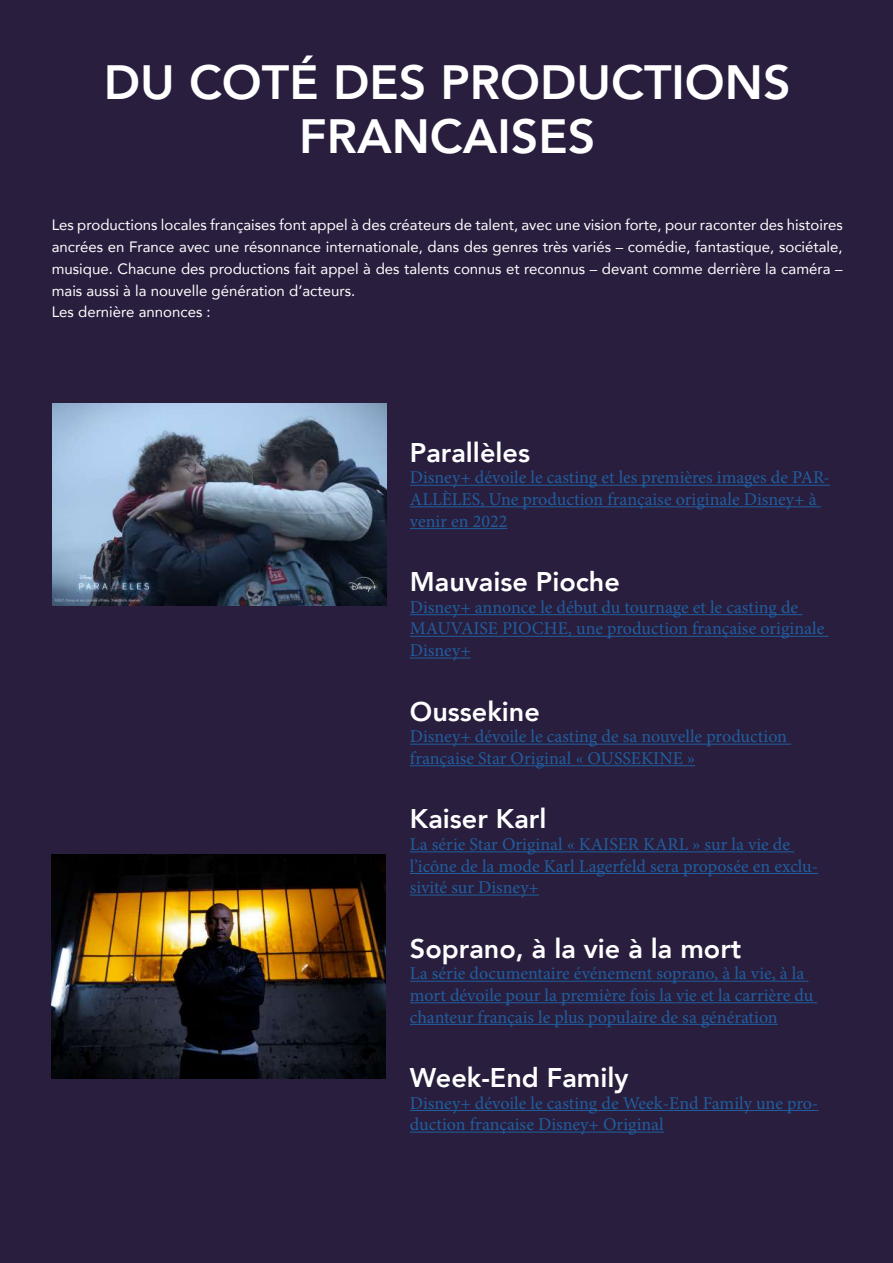
<style>
.page{position:relative;width:893px;height:1263px;background:#291e3e}
.page>*{position:absolute;margin:0;border:0;box-sizing:border-box;transform-origin:0 0}
.t1{font:800 48px/54px "Avenir";color:#fff;text-align:center}
.t2{font:800 27px "Avenir";color:#fff}
.t3{font:18px/21.6px "Minion Pro";color:#215e9e}
.t4{font:15px/21.8px "Avenir";color:#fff}
</style>
<div class="page">
<hr style="left:410px;top:485px;width:420px;height:1px;background:#215e9e">
<hr style="left:410px;top:506px;width:411px;height:1px;background:#215e9e">
<hr style="left:410px;top:528px;width:97px;height:1px;background:#215e9e">
<hr style="left:410px;top:614px;width:392px;height:1px;background:#215e9e">
<hr style="left:410px;top:636px;width:418px;height:1px;background:#215e9e">
<hr style="left:410px;top:658px;width:61px;height:1px;background:#215e9e">
<hr style="left:410px;top:744px;width:381px;height:1px;background:#215e9e">
<hr style="left:410px;top:765px;width:285px;height:1px;background:#215e9e">
<hr style="left:410px;top:851px;width:384px;height:1px;background:#215e9e">
<hr style="left:410px;top:873px;width:408px;height:1px;background:#215e9e">
<hr style="left:410px;top:895px;width:129px;height:1px;background:#215e9e">
<hr style="left:410px;top:981px;width:398px;height:1px;background:#215e9e">
<hr style="left:410px;top:1002px;width:407px;height:1px;background:#215e9e">
<hr style="left:410px;top:1024px;width:368px;height:1px;background:#215e9e">
<hr style="left:410px;top:1110px;width:408px;height:1px;background:#215e9e">
<hr style="left:410px;top:1132px;width:254px;height:1px;background:#215e9e">
<img style="left:52px;top:404px;width:334px;height:201px">
<img style="left:51px;top:854px;width:334px;height:225px">
<h1 class="t1" style="left:104px;top:55px;width:688px">DU COTÉ DES PRODUCTIONS<br>FRANCAISES</h1>
<p class="t4" style="left:52px;top:214px;width:792px">Les productions locales françaises font appel à des créateurs de talent, avec une vision forte, pour raconter des histoires ancrées en France avec une résonnance internationale, dans des genres très variés – comédie, fantastique, sociétale, musique. Chacune des productions fait appel à des talents connus et reconnus – devant comme derrière la caméra – mais aussi à la nouvelle génération d’acteurs.<br>Les dernière annonces :</p>
<h2 class="t2" style="left:410px;top:431px;width:122px">Parallèles</h2>
<p class="t3" style="left:410px;top:467px;width:422px">Disney+ dévoile le casting et les premières images de PAR-<br>ALLÈLES, Une production française originale Disney+ à venir en 2022</p>
<h2 class="t2" style="left:410px;top:561px;width:212px">Mauvaise Pioche</h2>
<p class="t3" style="left:410px;top:596px;width:416px">Disney+ annonce le début du tournage et le casting de<br>MAUVAISE PIOCHE, une production française originale<br>Disney+</p>
<h2 class="t2" style="left:410px;top:690px;width:131px">Oussekine</h2>
<p class="t3" style="left:410px;top:726px;width:379px">Disney+ dévoile le casting de sa nouvelle production française Star Original « OUSSEKINE »</p>
<h2 class="t2" style="left:410px;top:798px;width:138px">Kaiser Karl</h2>
<p class="t3" style="left:410px;top:834px;width:410px">La série Star Original « KAISER KARL » sur la vie de l’icône de la mode Karl Lagerfeld sera proposée en exclu&shy;sivité sur Disney+</p>
<h2 class="t2" style="left:410px;top:927px;width:333px">Soprano, à la vie à la mort</h2>
<p class="t3" style="left:410px;top:963px;width:405px">La série documentaire événement soprano, à la vie, à la mort dévoile pour la première fois la vie et la carrière du chanteur français le plus populaire de sa génération</p>
<h2 class="t2" style="left:410px;top:1057px;width:220px">Week-End Family</h2>
<p class="t3" style="left:410px;top:1092px;width:410px">Disney+ dévoile le casting de Week-End Family une pro&shy;duction française Disney+ Original</p>
</div>
